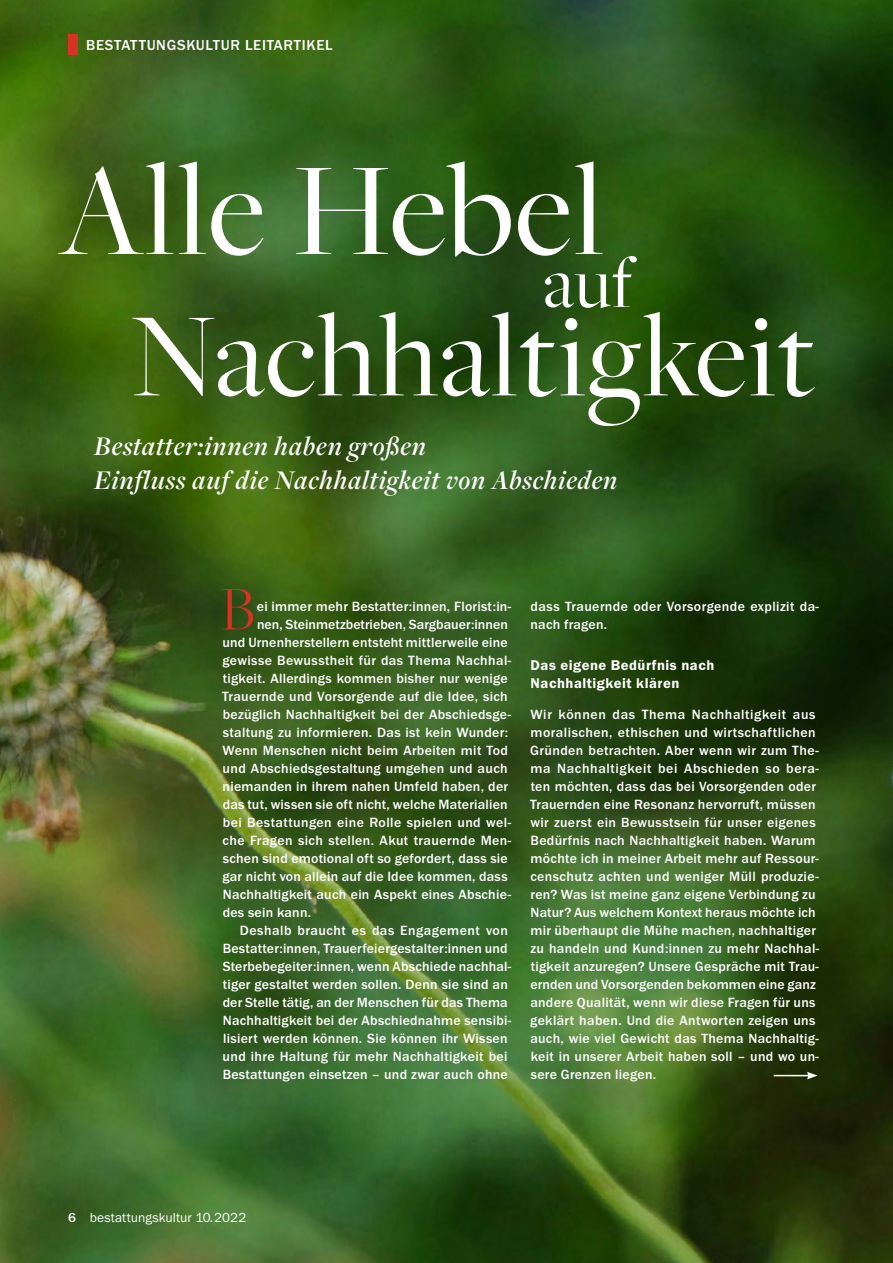
<style>
.page{position:relative;width:893px;height:1263px;background:#fff}
.page>*{position:absolute;margin:0;border:0;box-sizing:border-box;transform-origin:0 0}
.t1{font:137.4px "Freight Big Pro";letter-spacing:.015em;color:#fff}
.t2{font:123.9px "Freight Big Pro";letter-spacing:.015em;color:#fff}
.t3{font:76.65px "Freight Big Pro";color:#fff}
.t4{font:300 64.65px "Freight Big Pro";color:#d73224}
.t5{font:italic 600 28.05px/34px "Freight Disp Pro";letter-spacing:.03em;color:#fff}
.t6{font:500 15px "Franklin Gothic URW";letter-spacing:.045em;color:#fff}
.t7{font:14.7px/18px "Franklin Gothic URW Dem";letter-spacing:.035em;color:#fff}
.t8{font:500 13.8px/18px "Franklin Gothic URW";letter-spacing:.02em;color:#fff}
.t9{font:13.5px "Franklin Gothic URW Boo";letter-spacing:.01em;color:#fff}
.s1{font-family:"Franklin Gothic URW";font-weight:500}
</style>
<div class="page">
<img style="left:0;top:0;width:893px;height:1263px">
<div style="left:68px;top:34px;width:9px;height:21px;background:#d73224"></div>
<hr style="left:774px;top:1075px;width:35px;height:1px;background:#fff">
<svg style="left:807px;top:1072px;width:10px;height:7px"></svg>
<p class="t6" style="left:86px;top:35px;width:248px">BESTATTUNGSKULTUR LEITARTIKEL</p>
<h1 class="t1" style="left:58px;top:121px;width:546px">Alle Hebel</h1>
<h3 class="t3" style="left:543px;top:233px;width:91px">auf</h3>
<h2 class="t2" style="left:131px;top:275px;width:686px">Nachhaltigkeit</h2>
<h3 class="t5" style="left:94px;top:428px;width:525px">Bestatter:innen haben großen<br>Einfluss auf die Nachhaltigkeit von Abschieden</h3>
<h3 class="t4" style="left:220px;top:567px;width:37px">B</h3>
<p class="t8" style="left:257px;top:597px;width:256px">ei immer mehr Bestatter:innen, Florist:in-</p>
<p class="t8" style="left:257px;top:615px;width:252px">nen, Steinmetzbetrieben, Sargbauer:innen</p>
<p class="t8" style="left:223px;top:633px;width:287px">und Urnenherstellern entsteht mittlerweile eine</p>
<p class="t8" style="left:222px;top:651px;width:290px">gewisse Bewusstheit für das Thema Nachhal-</p>
<p class="t8" style="left:223px;top:669px;width:286px">tigkeit. Allerdings kommen bisher nur wenige</p>
<p class="t8" style="left:222px;top:687px;width:287px">Trauernde und Vorsorgende auf die Idee, sich</p>
<p class="t8" style="left:223px;top:705px;width:290px">bezüglich Nachhaltigkeit bei der Abschiedsge-</p>
<p class="t8" style="left:223px;top:723px;width:287px">staltung zu informieren. Das ist kein Wunder:</p>
<p class="t8" style="left:223px;top:741px;width:287px">Wenn Menschen nicht beim Arbeiten mit Tod</p>
<p class="t8" style="left:223px;top:759px;width:287px">und Abschiedsgestaltung umgehen und auch</p>
<p class="t8" style="left:223px;top:777px;width:287px">niemanden in ihrem nahen Umfeld haben, der</p>
<p class="t8" style="left:223px;top:795px;width:287px">das tut, wissen sie oft nicht, welche Materialien</p>
<p class="t8" style="left:223px;top:813px;width:290px">bei Bestattungen eine Rolle spielen und wel-</p>
<p class="t8" style="left:222px;top:831px;width:290px">che Fragen sich stellen. Akut trauernde Men-</p>
<p class="t8" style="left:223px;top:849px;width:286px">schen sind emotional oft so gefordert, dass sie</p>
<p class="t8" style="left:222px;top:867px;width:287px">gar nicht von allein auf die Idee kommen, dass</p>
<p class="t8" style="left:223px;top:885px;width:290px">Nachhaltigkeit auch ein Aspekt eines Abschie-</p>
<p class="t8" style="left:223px;top:903px;width:90px">des sein kann.</p>
<p class="t8" style="left:240px;top:921px;width:270px">Deshalb braucht es das Engagement von</p>
<p class="t8" style="left:223px;top:939px;width:286px">Bestatter:innen, Trauerfeiergestalter:innen und</p>
<p class="t8" style="left:223px;top:957px;width:290px">Sterbebegeiter:innen, wenn Abschiede nachhal-</p>
<p class="t8" style="left:223px;top:975px;width:286px">tiger gestaltet werden sollen. Denn sie sind an</p>
<p class="t8" style="left:223px;top:993px;width:287px">der Stelle tätig, an der Menschen für das Thema</p>
<p class="t8" style="left:223px;top:1011px;width:290px">Nachhaltigkeit bei der Abschiednahme sensibi-</p>
<p class="t8" style="left:223px;top:1029px;width:286px">lisiert werden können. Sie können ihr Wissen</p>
<p class="t8" style="left:223px;top:1047px;width:286px">und ihre Haltung für mehr Nachhaltigkeit bei</p>
<p class="t8" style="left:223px;top:1065px;width:287px">Bestattungen einsetzen – und zwar auch ohne</p>
<p class="t8" style="left:530px;top:597px;width:290px">dass Trauernde oder Vorsorgende explizit da&shy;nach fragen.</p>
<p class="t7" style="left:531px;top:656px;width:185px">Das eigene Bedürfnis nach<br>Nachhaltigkeit klären</p>
<p class="t8" style="left:530px;top:705px;width:290px">Wir können das Thema Nachhaltigkeit aus moralischen, ethischen und wirtschaftlichen Gründen betrachten. Aber wenn wir zum The&shy;ma Nachhaltigkeit bei Abschieden so bera&shy;ten möchten, dass das bei Vorsorgenden oder Trauernden eine Resonanz hervorruft, müssen wir zuerst ein Bewusstsein für unser eigenes Bedürfnis nach Nachhaltigkeit haben. Warum möchte ich in meiner Arbeit mehr auf Ressour&shy;censchutz achten und weniger Müll produzie&shy;ren? Was ist meine ganz eigene Verbindung zu Natur? Aus welchem Kontext heraus möchte ich mir überhaupt die Mühe machen, nachhaltiger zu handeln und Kund:innen zu mehr Nachhal&shy;tigkeit anzuregen? Unsere Gespräche mit Trau&shy;ernden und Vorsorgenden bekommen eine ganz andere Qualität, wenn wir diese Fragen für uns geklärt haben. Und die Antworten zeigen uns auch, wie viel Gewicht das Thema Nachhaltig&shy;keit in unserer Arbeit haben soll – und wo un&shy;sere Grenzen liegen.</p>
<p class="t9" style="left:68px;top:1209px;width:180px"><span class="s1">6</span> bestattungskultur 10.2022</p>
</div>
